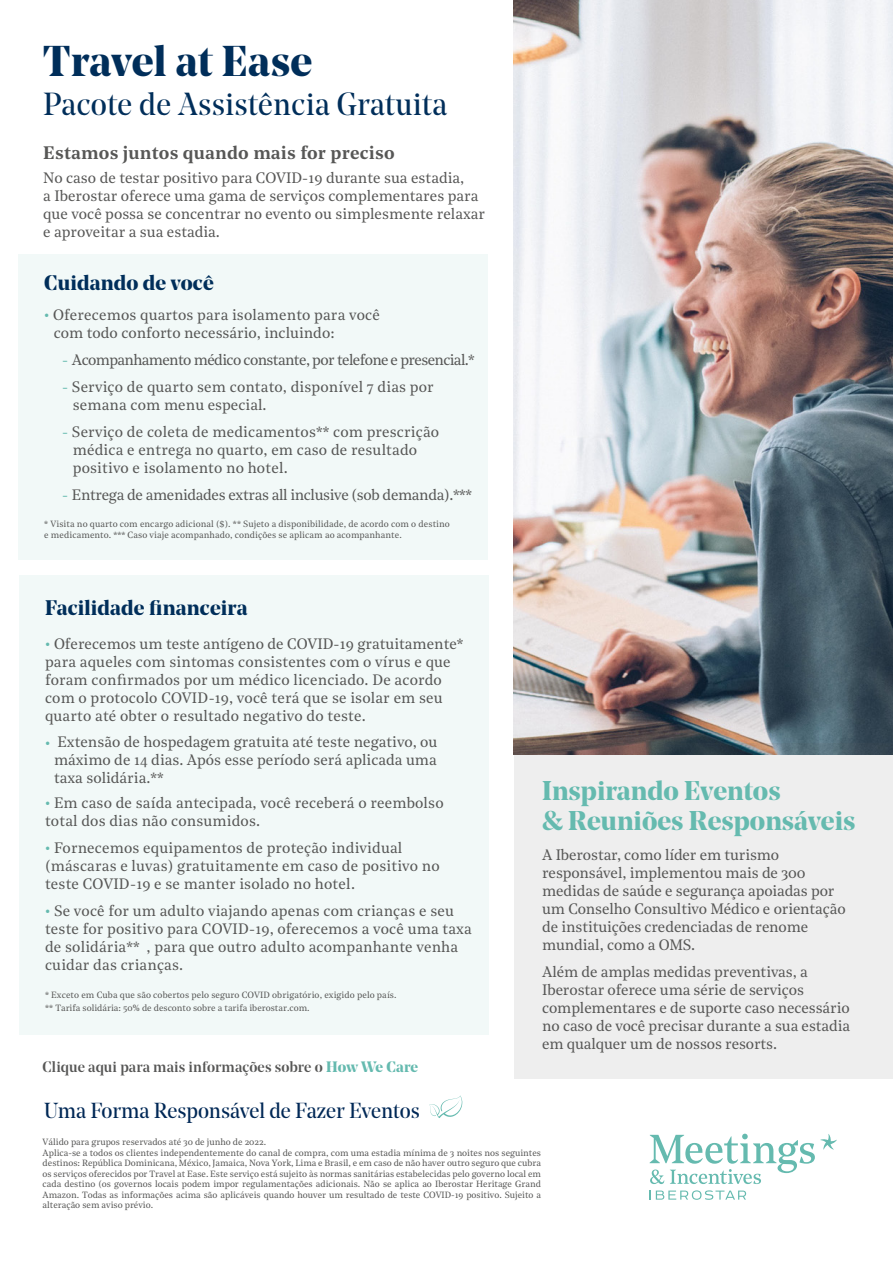
<style>
.page{position:relative;width:893px;height:1263px;background:#fff}
.page>*{position:absolute;margin:0;border:0;box-sizing:border-box;transform-origin:0 0}
.t1{font:700 42.9px "Noe Display";letter-spacing:.01em;color:#002e5a}
.t2{font:31.8px "Noe Display";letter-spacing:.01em;color:#002e5a}
.t3{font:700 27px/30px "Noe Display";color:#65baaf}
.t4{font:21.6px "Noe Display";color:#002856}
.t5{font:700 21px "Noe Display";letter-spacing:.01em;color:#002e5a}
.t6{font:600 18px "Noe Text";letter-spacing:.01em;color:#575756}
.t7{font:15px/18px "Noe Text";color:#575756}
.t8{font:15px "Noe Text";letter-spacing:-.04em;color:#575756}
.t9{font:15px "Noe Text";letter-spacing:-.025em;color:#575756}
.t10{font:500 15px "Noe Display";letter-spacing:.01em;color:#575756}
.t11{font:15px "Noe Text";color:#65baaf}
.t12{font:9px/10.5px "Noe Text";color:#575756}
.s1{color:#65baaf}
.s2{font-weight:700;color:#65baaf}
</style>
<div class="page">
<img style="left:514px;top:0;width:379px;height:743px">
<div style="left:514px;top:743px;width:379px;height:336px;background:#eee"></div>
<div style="left:18px;top:255px;width:469px;height:305px;background:#f2f9f8"></div>
<div style="left:19px;top:575px;width:469px;height:459px;background:#f2f9f8"></div>
<svg style="left:650px;top:1190px;width:96px;height:10px"></svg>
<svg style="left:650px;top:1134px;width:187px;height:50px"></svg>
<svg style="left:429px;top:1095px;width:33px;height:23px"></svg>
<h1 class="t1" style="left:43px;top:33px;width:271px">Travel at Ease</h1>
<h2 class="t2" style="left:43px;top:85px;width:405px">Pacote de Assistência Gratuita</h2>
<p class="t6" style="left:43px;top:139px;width:353px">Estamos juntos quando mais for preciso</p>
<p class="t7" style="left:43px;top:168px;width:443px">No caso de testar positivo para COVID-19 durante sua estadia,<br>a Iberostar oferece uma gama de serviços complementares para que você possa se concentrar no evento ou simplesmente relaxar e aproveitar a sua estadia.</p>
<h3 class="t5" style="left:44px;top:269px;width:171px">Cuidando de você</h3>
<p class="t7" style="left:54px;top:305px;width:328px;text-indent:-10px"><span class="s1">•</span> Oferecemos quartos para isolamento para você com todo conforto necessário, incluindo:</p>
<p class="t8" style="left:62px;top:349px;width:414px"><span class="s1">-</span> Acompanhamento médico constante, por telefone e presencial.*</p>
<p class="t7" style="left:73px;top:377px;width:363px;text-indent:-11px"><span class="s1">-</span> Serviço de quarto sem contato, disponível 7 dias por semana com menu especial.</p>
<p class="t7" style="left:73px;top:422px;width:368px;text-indent:-11px"><span class="s1">-</span> Serviço de coleta de medicamentos** com prescrição médica e entrega no quarto, em caso de resultado positivo e isolamento no hotel.</p>
<p class="t9" style="left:62px;top:484px;width:411px"><span class="s1">-</span> Entrega de amenidades extras all inclusive (sob demanda).***</p>
<p class="t12" style="left:44px;top:518px;width:407px">* Visita no quarto com encargo adicional ($). ** Sujeto a disponibilidade, de acordo com o destino e medicamento. *** Caso viaje acompanhado, condições se aplicam ao acompanhante.</p>
<h3 class="t5" style="left:45px;top:595px;width:204px">Facilidade financeira</h3>
<p class="t7" style="left:45px;top:634px;width:420px"><span class="s1">•</span> Oferecemos um teste antígeno de COVID-19 gratuitamente* para aqueles com sintomas consistentes com o vírus e que foram confirmados por um médico licenciado. De acordo com o protocolo COVID-19, você terá que se isolar em seu quarto até obter o resultado negativo do teste.</p>
<p class="t11" style="left:45px;top:732px;width:7px">•</p>
<p class="t7" style="left:54px;top:732px;width:385px;text-align:justify">Extensão de hospedagem gratuita até teste negativo, ou máximo de 14 dias. Após esse período será aplicada uma taxa solidária.**</p>
<p class="t7" style="left:45px;top:811px;width:217px">total dos dias não consumidos.</p>
<p class="t7" style="left:45px;top:838px;width:396px"><span class="s1">•</span> Fornecemos equipamentos de proteção individual (máscaras e luvas) gratuitamente em caso de positivo no teste COVID-19 e se manter isolado no hotel.</p>
<p class="t7" style="left:45px;top:901px;width:428px"><span class="s1">•</span> Se você for um adulto viajando apenas com crianças e seu teste for positivo para COVID-19, oferecemos a você uma taxa de solidária** , para que outro adulto acompanhante venha cuidar das crianças.</p>
<p class="t12" style="left:45px;top:988px;width:353px;line-height:12.8px">* Exceto em Cuba que são cobertos pelo seguro COVID obrigatório, exigido pelo país. ** Tarifa solidária: 50% de desconto sobre a tarifa iberostar.com.</p>
<p class="t7" style="left:45px;top:793px;width:400px"><span class="s1">•</span> Em caso de saída antecipada, você receberá o reembolso</p>
<p class="t10" style="left:43px;top:1057px;width:377px">Clique aqui para mais informações sobre o <span class="s2">How We Care</span></p>
<h3 class="t4" style="left:44px;top:1097px;width:377px">Uma Forma Responsável de Fazer Eventos</h3>
<h3 class="t3" style="left:542px;top:775px;width:315px">Inspirando Eventos<br>&amp; Reuniões Responsáveis</h3>
<p class="t7" style="left:542px;top:845px;width:305px">A Iberostar, como líder em turismo responsável, implementou mais de 300 medidas de saúde e segurança apoiadas por um Conselho Consultivo Médico e orientação de instituições credenciadas de renome mundial, como a OMS.</p>
<p class="t7" style="left:542px;top:962px;width:309px">Além de amplas medidas preventivas, a Iberostar oferece uma série de serviços complementares e de suporte caso necessário no caso de você precisar durante a sua estadia em qualquer um de nossos resorts.</p>
<p class="t12" style="left:43px;top:1136px;width:500px">Válido para grupos reservados até 30 de junho de 2022.<br>Aplica-se a todos os clientes independentemente do canal de compra, com uma estadia mínima de 3 noites nos seguintes destinos: República Dominicana, México, Jamaica, Nova York, Lima e Brasil, e em caso de não haver outro seguro que cubra os serviços oferecidos por Travel at Ease. Este serviço está sujeito às normas sanitárias estabelecidas pelo governo local em cada destino (os governos locais podem impor regulamentações adicionais. Não se aplica ao Iberostar Heritage Grand Amazon. Todas as informações acima são aplicáveis quando houver um resultado de teste COVID-19 positivo. Sujeito a alteração sem aviso prévio.</p>
</div>
